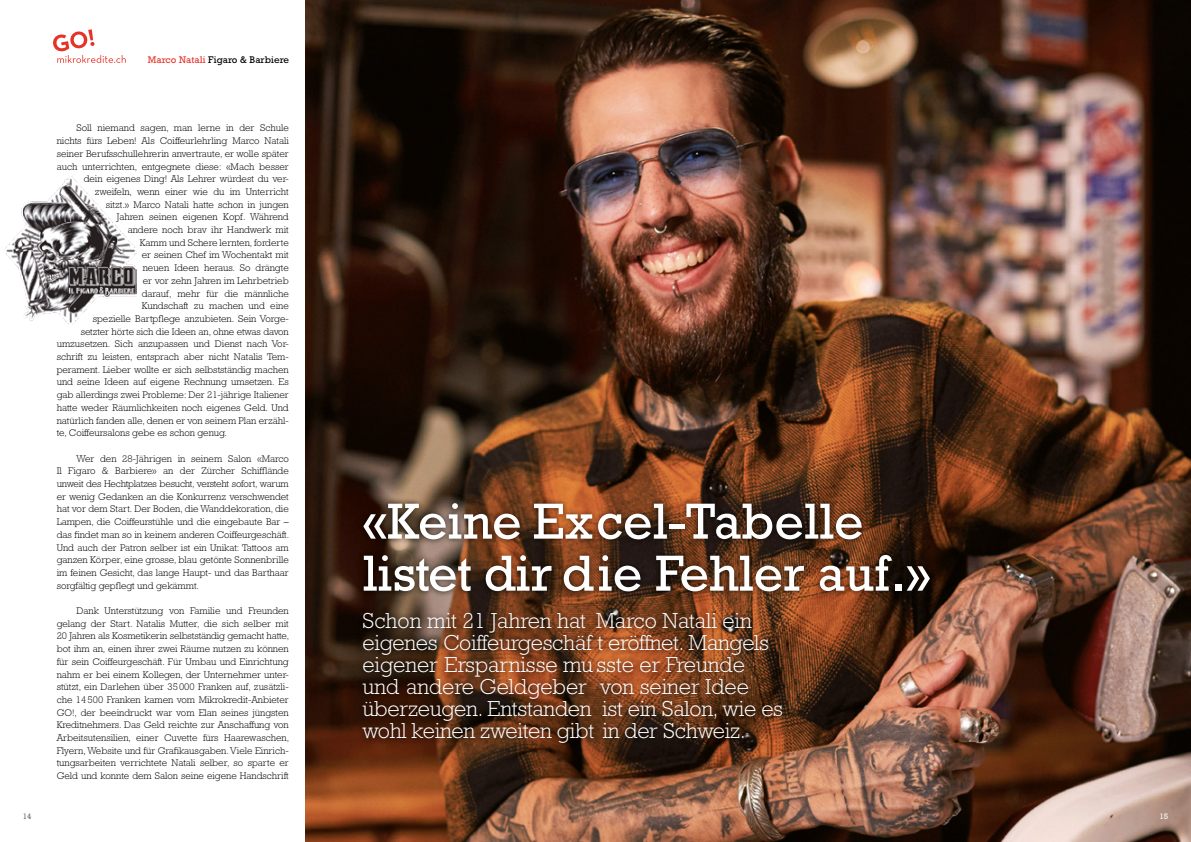
<style>
.page{position:relative;width:1191px;height:842px;background:#fff}
.page>*{position:absolute;margin:0;border:0;box-sizing:border-box;transform-origin:0 0}
.t1{font:51.5px/52px "Rockwell Std";color:#fff}
.t2{font:300 22px/22px "Rockwell Std";letter-spacing:-.01em;color:#fff}
.t3{font:300 9.8px/12.7px "Rockwell Std";color:#000;text-align:justify}
.t4{font:9.8px "Rockwell Std";letter-spacing:.01em;color:#000}
.t5{font:8px "Rockwell Std";color:#706f6f}
.t6{font:8px "Rockwell Std";color:#fff}
.s1{color:#e63329}
</style>
<div class="page">
<img style="left:306px;top:0;width:885px;height:842px">
<div style="left:357px;top:497px;width:578px;height:251px;background:#000;opacity:.75"></div>
<img style="left:5px;top:176px;width:132px;height:149px">
<svg style="left:53px;top:29px;width:73px;height:34px"></svg>
<p class="t5" style="left:23px;top:812px;width:10px">14</p>
<p class="t4" style="left:148px;top:54px;width:143px"><span class="s1">Marco Natali</span> Figaro &amp; Barbiere</p>
<p class="t3" style="left:77px;top:122px;width:214px">Soll niemand sagen, man lerne in der Schule</p>
<p class="t3" style="left:57px;top:134px;width:234px">nichts fürs Leben! Als Coiffeurlehrling Marco Natali</p>
<p class="t3" style="left:57px;top:147px;width:233px">seiner Berufsschullehrerin anvertraute, er wolle später</p>
<p class="t3" style="left:57px;top:160px;width:234px">auch unterrichten, entgegnete diese: «Mach besser</p>
<p class="t3" style="left:84px;top:172px;width:207px">dein eigenes Ding! Als Lehrer würdest du ver-</p>
<p class="t3" style="left:95px;top:185px;width:195px">zweifeln, wenn einer wie du im Unterricht</p>
<p class="t3" style="left:106px;top:198px;width:184px">sitzt.» Marco Natali hatte schon in jungen</p>
<p class="t3" style="left:117px;top:211px;width:174px">Jahren seinen eigenen Kopf. Während</p>
<p class="t3" style="left:128px;top:223px;width:162px">andere noch brav ihr Handwerk mit</p>
<p class="t3" style="left:140px;top:236px;width:150px">Kamm und Schere lernten, forderte</p>
<p class="t3" style="left:142px;top:249px;width:148px">er seinen Chef im Wochentakt mit</p>
<p class="t3" style="left:143px;top:261px;width:147px">neuen Ideen heraus. So drängte</p>
<p class="t3" style="left:143px;top:274px;width:147px">er vor zehn Jahren im Lehrbetrieb</p>
<p class="t3" style="left:142px;top:287px;width:149px">darauf, mehr für die männliche</p>
<p class="t3" style="left:142px;top:299px;width:149px">Kundschaft zu machen und eine</p>
<p class="t3" style="left:93px;top:312px;width:198px">spezielle Bartpflege anzubieten. Sein Vorge-</p>
<p class="t3" style="left:81px;top:325px;width:210px">setzter hörte sich die Ideen an, ohne etwas davon</p>
<p class="t3" style="left:57px;top:338px;width:233px">umzusetzen. Sich anzupassen und Dienst nach Vor-</p>
<p class="t3" style="left:57px;top:350px;width:233px">schrift zu leisten, entsprach aber nicht Natalis Tem-</p>
<p class="t3" style="left:57px;top:363px;width:234px">perament. Lieber wollte er sich selbstständig machen</p>
<p class="t3" style="left:57px;top:376px;width:234px">und seine Ideen auf eigene Rechnung umsetzen. Es</p>
<p class="t3" style="left:57px;top:388px;width:234px">gab allerdings zwei Probleme: Der 21-jährige Italiener</p>
<p class="t3" style="left:57px;top:401px;width:234px">hatte weder Räumlichkeiten noch eigenes Geld. Und</p>
<p class="t3" style="left:57px;top:414px;width:233px">natürlich fanden alle, denen er von seinem Plan erzähl-</p>
<p class="t3" style="left:57px;top:426px;width:172px">te, Coiffeursalons gebe es schon genug.</p>
<p class="t3" style="left:57px;top:452px;width:234px;text-indent:20px">Wer den 28-Jährigen in seinem Salon «Marco Il Figaro &amp; Barbiere» an der Zürcher Schifflände unweit des Hechtplatzes besucht, versteht sofort, warum er wenig Gedanken an die Konkurrenz verschwendet hat vor dem Start. Der Boden, die Wanddekoration, die Lampen, die Coiffeurstühle und die eingebaute Bar – das findet man so in keinem anderen Coiffeurgeschäft.<br>Und auch der Patron selber ist ein Unikat: Tattoos am ganzen Körper, eine grosse, blau getönte Sonnenbrille im feinen Gesicht, das lange Haupt- und das Barthaar sorgfältig gepflegt und gekämmt.</p>
<p class="t3" style="left:57px;top:604px;width:234px;text-indent:20px">Dank Unterstützung von Familie und Freunden gelang der Start. Natalis Mutter, die sich selber mit 20 Jahren als Kosmetikerin selbstständig gemacht hatte, bot ihm an, einen ihrer zwei Räume nutzen zu können für sein Coiffeurgeschäft. Für Umbau und Einrichtung nahm er bei einem Kollegen, der Unternehmer unter&shy;stützt, ein Darlehen über 35000 Franken auf, zusätzli&shy;che 14500 Franken kamen vom Mikrokredit-Anbieter GO!, der beeindruckt war vom Elan seines jüngsten Kreditnehmers. Das Geld reichte zur Anschaffung von Arbeitsutensilien, einer Cuvette fürs Haarewaschen, Flyern, Website und für Grafikausgaben. Viele Einrich&shy;tungsarbeiten verrichtete Natali selber, so sparte er Geld und konnte dem Salon seine eigene Handschrift</p>
<h1 class="t1" style="left:362px;top:495px;width:570px">«Keine Excel-Tabelle listet dir die Fehler auf.»</h1>
<p class="t2" style="left:362px;top:609px;width:422px">Schon mit 21 Jahren hat Marco Natali ein eigenes Coiffeurgeschäf t eröffnet. Mangels eigener Ersparnisse mu sste er Freunde und andere Geldgeber von seiner Idee überzeugen. Entstanden ist ein Salon, wie es wohl keinen zweiten gibt in der Schweiz.</p>
<p class="t6" style="left:1159px;top:812px;width:10px">15</p>
</div>
